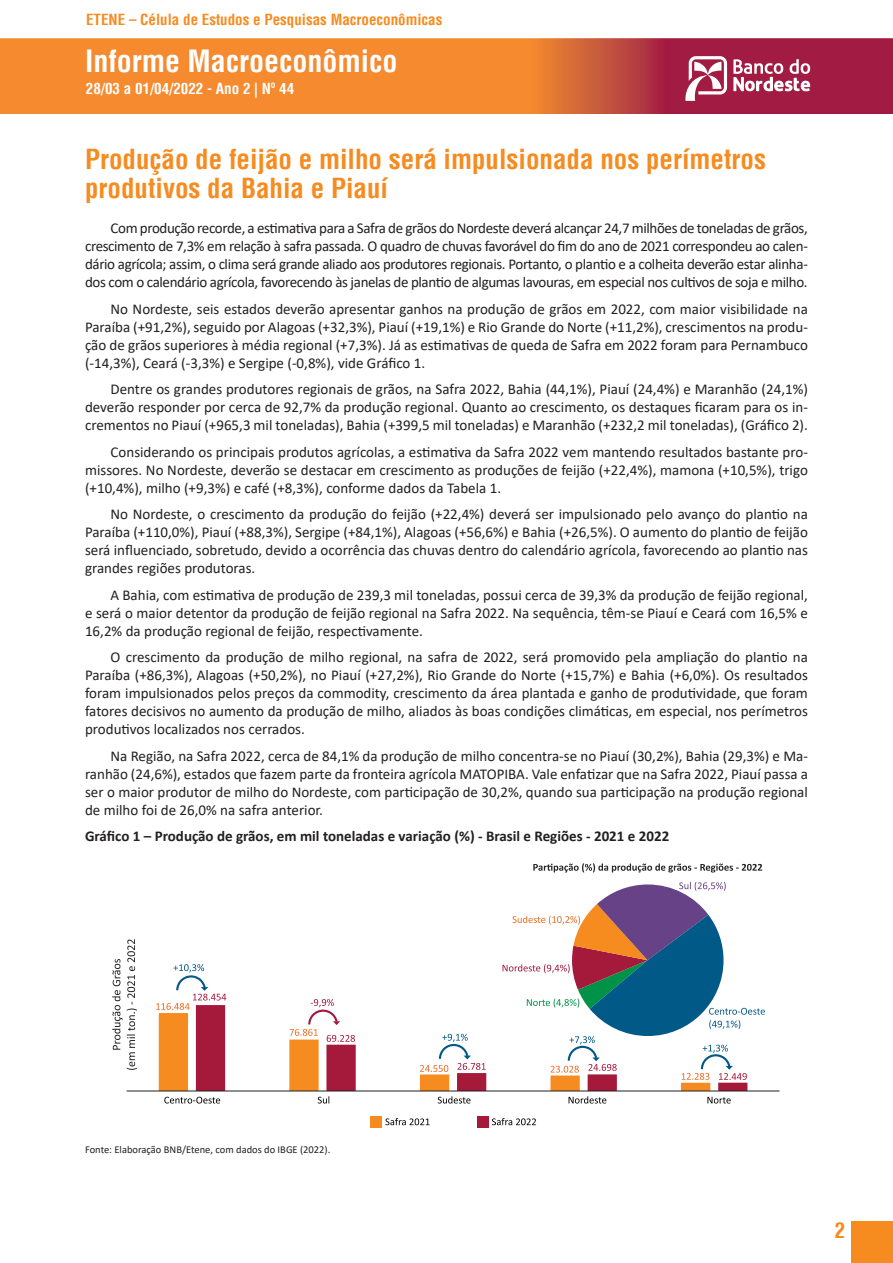
<style>
.page{position:relative;width:893px;height:1263px;background:#fff}
.page>*{position:absolute;margin:0;border:0;box-sizing:border-box;transform-origin:0 0}
.t1{font:700 condensed 30px "Helvetica";color:#fff}
.IMS_Tit_02{font:700 condensed 27px/29.1px "Helvetica";color:#f68b1f}
.t2{font:700 condensed 21px "Helvetica";color:#f68b1f}
.IMS_Corpo{font:15px/18px "Calibri";color:#231f20;text-align:justify}
.IMS_Tit_Fig_Graf{font:700 15px "Calibri";color:#231f20}
.t3{font:700 condensed 15px "Helvetica";color:#f68b1f}
.t4{font:700 condensed 15px "Helvetica";color:#fff}
.IMS_Fonte{font:10.5px "Calibri";color:#231f20}
</style>
<div class="page">
<img style="left:0;top:38px;width:893px;height:76px">
<svg style="left:684px;top:56px;width:43px;height:45px"></svg>
<svg style="left:733px;top:59px;width:77px;height:32px"></svg>
<div style="left:851px;top:1221px;width:42px;height:42px;background:#f68b1f"></div>
<svg style="left:533px;top:863px;width:229px;height:9px"></svg>
<hr style="left:127px;top:1090px;width:652px;height:1px;background:#231f20">
<svg style="left:112px;top:939px;width:25px;height:131px"></svg>
<svg style="left:385px;top:1118px;width:45px;height:7px"></svg>
<svg style="left:492px;top:1118px;width:44px;height:7px"></svg>
<div style="left:370px;top:1116px;width:11px;height:11px;background:#f68b1f"></div>
<div style="left:477px;top:1116px;width:11px;height:11px;background:#a5193b"></div>
<svg style="left:155px;top:881px;width:611px;height:222px"></svg>
<p class="t3" style="left:86px;top:10px;width:358px">ETENE – Célula de Estudos e Pesquisas Macroeconômicas</p>
<h1 class="t1" style="left:85px;top:43px;width:314px">Informe Macroeconômico</h1>
<p class="t4" style="left:86px;top:79px;width:210px">28/03 a 01/04/2022 - Ano 2 | Nº 44</p>
<p class="IMS_Tit_02" style="left:85px;top:145px;width:682px">Produção de feijão e milho será impulsionada nos perímetros produtivos da Bahia e Piauí</p>
<p class="IMS_Corpo" style="left:85px;top:219px;width:724px;text-indent:26px">Com produção recorde, a estimativa para a Safra de grãos do Nordeste deverá alcançar 24,7 milhões de toneladas de grãos, crescimento de 7,3% em relação à safra passada. O quadro de chuvas favorável do fim do ano de 2021 correspondeu ao calen&shy;dário agrícola; assim, o clima será grande aliado aos produtores regionais. Portanto, o plantio e a colheita deverão estar alinha&shy;dos com o calendário agrícola, favorecendo às janelas de plantio de algumas lavouras, em especial nos cultivos de soja e milho.</p>
<p class="IMS_Corpo" style="left:85px;top:299px;width:724px;text-indent:26px">No Nordeste, seis estados deverão apresentar ganhos na produção de grãos em 2022, com maior visibilidade na Paraíba (+91,2%), seguido por Alagoas (+32,3%), Piauí (+19,1%) e Rio Grande do Norte (+11,2%), crescimentos na produ&shy;ção de grãos superiores à média regional (+7,3%). Já as estimativas de queda de Safra em 2022 foram para Pernambuco (-14,3%), Ceará (-3,3%) e Sergipe (-0,8%), vide Gráfico 1.</p>
<p class="IMS_Corpo" style="left:85px;top:380px;width:724px;text-indent:26px">Dentre os grandes produtores regionais de grãos, na Safra 2022, Bahia (44,1%), Piauí (24,4%) e Maranhão (24,1%) deverão responder por cerca de 92,7% da produção regional. Quanto ao crescimento, os destaques ficaram para os in&shy;crementos no Piauí (+965,3 mil toneladas), Bahia (+399,5 mil toneladas) e Maranhão (+232,2 mil toneladas), (Gráfico 2).</p>
<p class="IMS_Corpo" style="left:85px;top:442px;width:724px;text-indent:26px">Considerando os principais produtos agrícolas, a estimativa da Safra 2022 vem mantendo resultados bastante pro&shy;missores. No Nordeste, deverão se destacar em crescimento as produções de feijão (+22,4%), mamona (+10,5%), trigo (+10,4%), milho (+9,3%) e café (+8,3%), conforme dados da Tabela 1.</p>
<p class="IMS_Corpo" style="left:85px;top:505px;width:724px;text-indent:26px">No Nordeste, o crescimento da produção do feijão (+22,4%) deverá ser impulsionado pelo avanço do plantio na Paraíba (+110,0%), Piauí (+88,3%), Sergipe (+84,1%), Alagoas (+56,6%) e Bahia (+26,5%). O aumento do plantio de feijão será influenciado, sobretudo, devido a ocorrência das chuvas dentro do calendário agrícola, favorecendo ao plantio nas grandes regiões produtoras.</p>
<p class="IMS_Corpo" style="left:85px;top:585px;width:724px;text-indent:26px">A Bahia, com estimativa de produção de 239,3 mil toneladas, possui cerca de 39,3% da produção de feijão regional, e será o maior detentor da produção de feijão regional na Safra 2022. Na sequência, têm-se Piauí e Ceará com 16,5% e 16,2% da produção regional de feijão, respectivamente.</p>
<p class="IMS_Corpo" style="left:85px;top:648px;width:724px;text-indent:26px">O crescimento da produção de milho regional, na safra de 2022, será promovido pela ampliação do plantio na Paraíba (+86,3%), Alagoas (+50,2%), no Piauí (+27,2%), Rio Grande do Norte (+15,7%) e Bahia (+6,0%). Os resultados foram impulsionados pelos preços da commodity, crescimento da área plantada e ganho de produtividade, que foram fatores decisivos no aumento da produção de milho, aliados às boas condições climáticas, em especial, nos perímetros produtivos localizados nos cerrados.</p>
<p class="IMS_Corpo" style="left:85px;top:746px;width:724px;text-indent:26px">Na Região, na Safra 2022, cerca de 84,1% da produção de milho concentra-se no Piauí (30,2%), Bahia (29,3%) e Ma&shy;ranhão (24,6%), estados que fazem parte da fronteira agrícola MATOPIBA. Vale enfatizar que na Safra 2022, Piauí passa a ser o maior produtor de milho do Nordeste, com participação de 30,2%, quando sua participação na produção regional de milho foi de 26,0% na safra anterior.</p>
<p class="IMS_Tit_Fig_Graf" style="left:85px;top:826px;width:586px">Gráfico 1 – Produção de grãos, em mil toneladas e variação (%) - Brasil e Regiões - 2021 e 2022</p>
<p class="IMS_Fonte" style="left:85px;top:1142px;width:247px">Fonte: Elaboração BNB/Etene, com dados do IBGE (2022).</p>
<h3 class="t2" style="left:835px;top:1217px;width:12px">2</h3>
</div>
